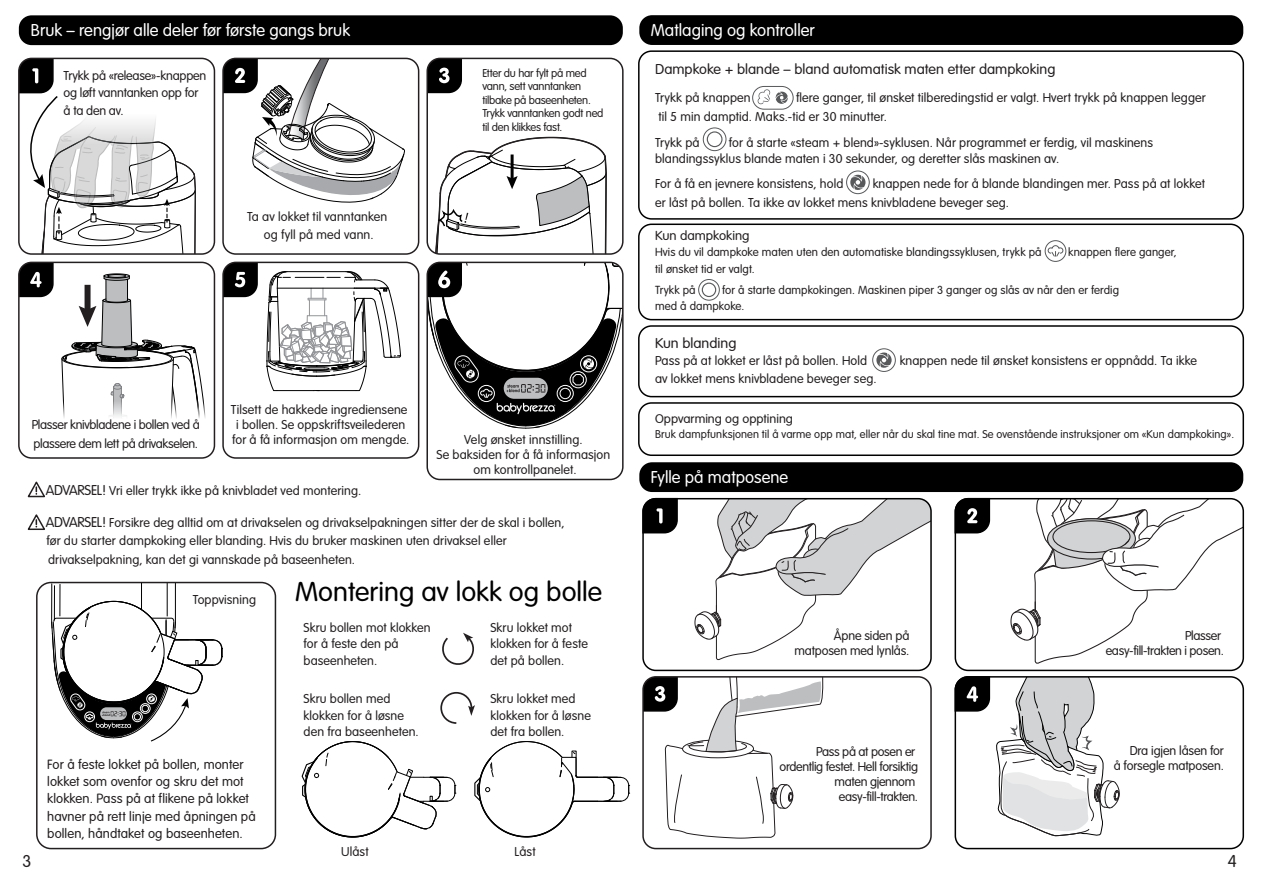
<style>
.page{position:relative;width:1263px;height:893px;background:#fff}
.page>*{position:absolute;margin:0;border:0;box-sizing:border-box;transform-origin:0 0}
.t1{font:300 28.5px "VAG Rundschrift D";color:#000;scale:1.04 1}
.t2{font:300 18px "VAG Rundschrift D";color:#fff}
.t3{font:300 18px "VAG Rundschrift D";color:#231f20}
.t4{font:300 15px "VAG Rundschrift D";color:#231f20;scale:1.04 1}
.t5{font:300 14.1px/17.2px "VAG Rundschrift D";letter-spacing:.005em;color:#231f20}
.t6{font:300 13.65px "VAG Rundschrift D";color:#231f20;scale:1.04 1}
.t7{font:300 13.5px/16.5px "VAG Rundschrift D";letter-spacing:.005em;color:#231f20}
.t8{font:300 13.5px/15px "VAG Rundschrift D";letter-spacing:-.025em;color:#231f20;text-align:right}
.t9{font:300 13.5px/17.2px "VAG Rundschrift D";letter-spacing:-.015em;color:#231f20}
.t10{font:300 13.2px "VAG Rundschrift D";color:#231f20;scale:1.04 1}
.t11{font:300 12.3px/21.3px "VAG Rundschrift D";letter-spacing:.005em;color:#231f20}
.t12{font:300 12px/13.5px "VAG Rundschrift D";letter-spacing:-.02em;color:#231f20}
.t13{font:300 11.85px "VAG Rundschrift D";letter-spacing:.005em;color:#231f20}
.s1{font-size:15px}
</style>
<div class="page">
<div style="left:639px;top:15px;width:604px;height:30px;background:#000;border-radius:13px"></div>
<svg style="left:645px;top:497px;width:34px;height:37px"></svg>
<svg style="left:27px;top:481px;width:18px;height:17px"></svg>
<svg style="left:27px;top:514px;width:18px;height:16px"></svg>
<div style="left:846px;top:171px;width:24px;height:23px;border:1px solid #58595b;border-radius:50%"></div>
<svg style="left:850px;top:175px;width:15px;height:15px"></svg>
<svg style="left:752px;top:86px;width:42px;height:24px"></svg>
<div style="left:703px;top:128px;width:23px;height:23px;border:1px solid #58595b;border-radius:50%"></div>
<div style="left:707px;top:131px;width:15px;height:16px;border:1px solid #58595b;border-radius:50%"></div>
<div style="left:19px;top:15px;width:604px;height:30px;background:#000;border-radius:13px"></div>
<div style="left:639px;top:462px;width:604px;height:30px;background:#000;border-radius:13px"></div>
<div style="left:638px;top:50px;width:606px;height:170px;border:2px solid #000;border-radius:13px"></div>
<div style="left:1045px;top:240px;width:21px;height:22px;border:1px solid #58595b;border-radius:50%"></div>
<svg style="left:1047px;top:245px;width:17px;height:12px"></svg>
<div style="left:698px;top:279px;width:22px;height:22px;border:1px solid #58595b;border-radius:50%"></div>
<div style="left:702px;top:283px;width:14px;height:14px;border:1px solid #58595b;border-radius:50%"></div>
<div style="left:638px;top:224px;width:606px;height:96px;border:2px solid #000;border-radius:13px"></div>
<div style="left:872px;top:348px;width:24px;height:24px;border:1px solid #58595b;border-radius:50%"></div>
<svg style="left:876px;top:352px;width:16px;height:16px"></svg>
<div style="left:638px;top:325px;width:606px;height:72px;border:2px solid #000;border-radius:13px"></div>
<div style="left:638px;top:402px;width:606px;height:54px;border:2px solid #000;border-radius:13px"></div>
<svg style="left:694px;top:499px;width:235px;height:161px"></svg>
<div style="left:642px;top:498px;width:290px;height:173px;border:2px solid #000;border-radius:13px"></div>
<svg style="left:957px;top:497px;width:34px;height:37px"></svg>
<div style="left:954px;top:676px;width:290px;height:173px;border:2px solid #000;border-radius:13px"></div>
<svg style="left:1010px;top:499px;width:233px;height:165px"></svg>
<div style="left:954px;top:498px;width:290px;height:173px;border:2px solid #000;border-radius:13px"></div>
<svg style="left:954px;top:676px;width:166px;height:162px"></svg>
<svg style="left:225px;top:58px;width:180px;height:145px"></svg>
<div style="left:222px;top:58px;width:197px;height:197px;border:2px solid #231f20;border-radius:13px"></div>
<svg style="left:429px;top:58px;width:192px;height:194px"></svg>
<div style="left:426px;top:58px;width:198px;height:197px;border:2px solid #231f20;border-radius:13px"></div>
<svg style="left:266px;top:271px;width:135px;height:120px"></svg>
<svg style="left:225px;top:262px;width:33px;height:36px"></svg>
<div style="left:222px;top:262px;width:197px;height:197px;border:2px solid #231f20;border-radius:13px"></div>
<svg style="left:429px;top:262px;width:192px;height:167px"></svg>
<div style="left:426px;top:262px;width:198px;height:218px;border:2px solid #231f20;border-radius:13px"></div>
<svg style="left:19px;top:58px;width:195px;height:196px"></svg>
<div style="left:18px;top:58px;width:197px;height:197px;border:2px solid #231f20;border-radius:13px"></div>
<svg style="left:19px;top:262px;width:195px;height:194px"></svg>
<div style="left:18px;top:262px;width:197px;height:197px;border:2px solid #231f20;border-radius:13px"></div>
<svg style="left:645px;top:679px;width:179px;height:160px"></svg>
<div style="left:642px;top:676px;width:290px;height:173px;border:2px solid #231f20;border-radius:13px"></div>
<svg style="left:442px;top:633px;width:32px;height:32px"></svg>
<svg style="left:440px;top:692px;width:35px;height:32px"></svg>
<div style="left:36px;top:582px;width:240px;height:267px;border:2px solid #231f20;border-radius:14px"></div>
<svg style="left:474px;top:741px;width:156px;height:97px"></svg>
<svg style="left:301px;top:741px;width:155px;height:97px"></svg>
<svg style="left:51px;top:582px;width:172px;height:160px"></svg>
<h2 class="t2" style="left:31px;top:20px;width:321px">Bruk – rengjør alle deler før første gangs bruk</h2>
<h2 class="t2" style="left:651px;top:20px;width:165px">Matlaging og kontroller</h2>
<p class="t9" style="left:64px;top:67px;width:144px">Trykk på «release»-knappen og løft vanntanken opp for å ta den av.</p>
<p class="t7" style="left:247px;top:209px;width:142px;line-height:17.2px;text-align:center">Ta av lokket til vanntanken og fyll på med vann.</p>
<p class="t12" style="left:482px;top:66px;width:123px">Etter du har fylt på med vann, sett vanntanken tilbake på baseenheten.<br>Trykk vanntanken godt ned til den klikkes fast.</p>
<p class="t8" style="left:32px;top:416px;width:169px;line-height:18.1px;text-align:left">Plasser knivbladene i bollen ved å plassere dem lett på drivakselen.</p>
<p class="t7" style="left:231px;top:403px;width:180px;line-height:15px;text-align:center">Tilsett de hakkede ingrediensene i bollen. Se oppskriftsveilederen for å få informasjon om mengde.</p>
<p class="t7" style="left:436px;top:432px;width:175px;line-height:15px;text-align:center">Velg ønsket innstilling.<br>Se baksiden for å få informasjon om kontrollpanelet.</p>
<p class="t7" style="left:46px;top:482px;width:317px"><span class="s1">ADVARSEL!</span> Vri eller trykk ikke på knivbladet ved montering.</p>
<p class="t7" style="left:46px;top:514px;width:520px;line-height:18.1px"><span class="s1">ADVARSEL!</span> Forsikre deg alltid om at drivakselen og drivakselpakningen sitter der de skal i bollen, før du starter dampkoking eller blanding. Hvis du bruker maskinen uten drivaksel eller drivakselpakning, kan det gi vannskade på baseenheten.</p>
<p class="t7" style="left:193px;top:591px;width:65px">Toppvisning</p>
<p class="t5" style="left:47px;top:756px;width:210px">For å feste lokket på bollen, monter lokket som ovenfor og skru det mot klokken. Pass på at flikene på lokket havner på rett linje med åpningen på bollen, håndtaket og baseenheten.</p>
<h1 class="t1" style="left:295px;top:576px;width:297px">Montering av lokk og bolle</h1>
<p class="t7" style="left:304px;top:619px;width:129px">Skru bollen mot klokken for å feste den på baseenheten.</p>
<p class="t7" style="left:490px;top:619px;width:99px">Skru lokket mot klokken for å feste det på bollen.</p>
<p class="t7" style="left:304px;top:691px;width:117px">Skru bollen med klokken for å løsne den fra baseenheten.</p>
<p class="t7" style="left:490px;top:691px;width:102px">Skru lokket med klokken for å løsne det fra bollen.</p>
<p class="t4" style="left:655px;top:60px;width:386px">Dampkoke + blande – bland automatisk maten etter dampkoking</p>
<p class="t7" style="left:655px;top:90px;width:97px">Trykk på knappen</p>
<p class="t7" style="left:658px;top:89px;width:549px;line-height:18.1px;text-indent:138px">flere ganger, til ønsket tilberedingstid er valgt. Hvert trykk på knappen legger til 5 min damptid. Maks.-tid er 30 minutter.</p>
<p class="t7" style="left:655px;top:135px;width:46px">Trykk på</p>
<p class="t7" style="left:655px;top:135px;width:499px;line-height:15.8px;text-indent:74px">for å starte «steam + blend»-syklusen. Når programmet er ferdig, vil maskinens blandingssyklus blande maten i 30 sekunder, og deretter slås maskinen av.</p>
<p class="t7" style="left:655px;top:175px;width:551px;line-height:18.1px;text-indent:218px">knappen nede for å blande blandingen mer. Pass på at lokket er låst på bollen. Ta ikke av lokket mens knivbladene beveger seg.</p>
<p class="t7" style="left:655px;top:176px;width:190px">For å få en jevnere konsistens, hold</p>
<p class="t6" style="left:655px;top:228px;width:92px">Kun dampkoking</p>
<p class="t11" style="left:655px;top:242px;width:388px">Hvis du vil dampkoke maten uten den automatiske blandingssyklusen, trykk på</p>
<p class="t11" style="left:1068px;top:242px;width:110px">knappen flere ganger,</p>
<p class="t11" style="left:655px;top:258px;width:101px">til ønsket tid er valgt.<br>Trykk på</p>
<p class="t11" style="left:655px;top:282px;width:465px;line-height:16.5px;text-indent:67px">for å starte dampkokingen. Maskinen piper 3 ganger og slås av når den er ferdig med å dampkoke.</p>
<p class="t4" style="left:655px;top:335px;width:80px">Kun blanding</p>
<p class="t7" style="left:655px;top:352px;width:214px">Pass på at lokket er låst på bollen. Hold</p>
<p class="t7" style="left:900px;top:352px;width:299px">knappen nede til ønsket konsistens er oppnådd. Ta ikke</p>
<p class="t7" style="left:655px;top:370px;width:223px">av lokket mens knivbladene beveger seg.</p>
<p class="t10" style="left:655px;top:411px;width:134px">Oppvarming og opptining</p>
<p class="t13" style="left:655px;top:428px;width:581px">Bruk dampfunksjonen til å varme opp mat, eller når du skal tine mat. Se ovenstående instruksjoner om «Kun dampkoking».</p>
<h2 class="t2" style="left:651px;top:467px;width:139px">Fylle på matposene</h2>
<p class="t7" style="left:794px;top:628px;width:116px;line-height:15px;text-align:right">Åpne siden på matposen med lynlås.</p>
<p class="t8" style="left:779px;top:745px;width:140px">Pass på at posen er ordentlig festet. Hell forsiktig maten gjennom easy-fill-trakten.</p>
<p class="t8" style="left:1106px;top:628px;width:120px">Plasser<br>easy-fill-trakten i posen.</p>
<p class="t7" style="left:1114px;top:743px;width:112px;line-height:15px;text-align:right">Dra igjen låsen for<br>å forsegle matposen.</p>
<p class="t7" style="left:341px;top:843px;width:29px">Ulåst</p>
<p class="t7" style="left:514px;top:843px;width:23px">Låst</p>
<h2 class="t3" style="left:23px;top:851px;width:11px">3</h2>
<h2 class="t3" style="left:1228px;top:851px;width:11px">4</h2>
</div>
